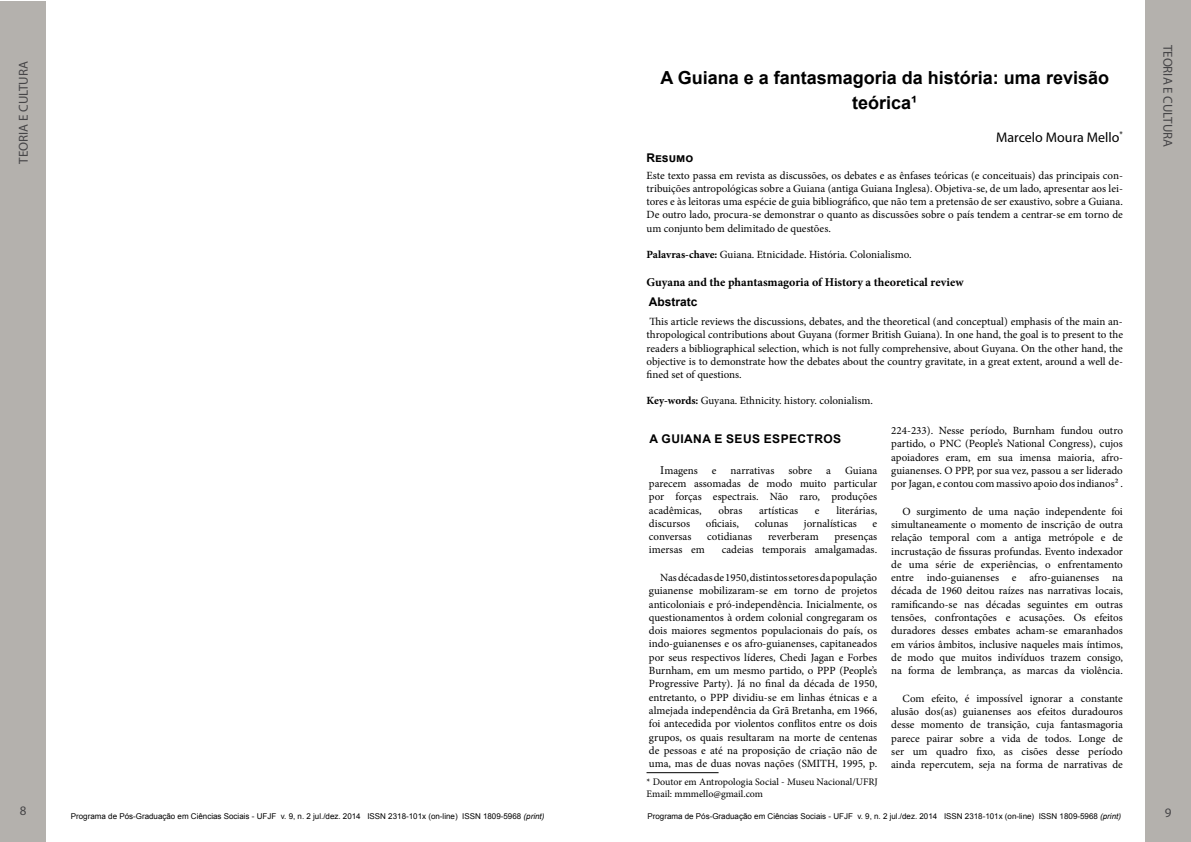
<style>
.page{position:relative;width:1191px;height:842px;background:#fff}
.page>*{position:absolute;margin:0;border:0;box-sizing:border-box;transform-origin:0 0}
.t1{font:700 18px/25px "Arial";color:#000;text-align:center}
.t2{font:14px "Myriad Pro";color:#000}
.t3{font:13px "Myriad Pro";color:#464547}
.t4{font:700 12px "Minion Pro";color:#000}
.t5{font:700 12px "Arial";letter-spacing:.035em;color:#000}
.t6{font:11px/13.3px "Minion Pro";color:#000;text-align:justify}
.t7{font:10px/12px "Minion Pro";color:#000}
.t8{font:8px "Arial";color:#000}
.s1{font-weight:700}
.s2{font-size:12px}
.s3{font-style:italic}
</style>
<div class="page">
<div style="left:0;top:0;width:46px;height:842px;background:#b4b1ad"></div>
<div style="left:1145px;top:0;width:46px;height:842px;background:#b4b1ad"></div>
<hr style="left:646px;top:772px;width:72px;height:1px;background:#000">
<p class="t3" style="left:16px;top:164px;width:104px;rotate:-90deg">TEORIA E CULTURA</p>
<p class="t3" style="left:20px;top:803px;width:8px">8</p>
<h1 class="t1" style="left:660px;top:65px;width:450px">A Guiana e a fantasmagoria da história: uma revisão teórica¹</h1>
<p class="t2" style="left:996px;top:128px;width:128px">Marcelo Moura Mello<sup>*</sup></p>
<p class="t5" style="left:646px;top:149px;width:48px">Resumo</p>
<p class="t6" style="left:646px;top:169px;width:478px">Este texto passa em revista as discussões, os debates e as ênfases teóricas (e conceituais) das principais con&shy;tribuições antropológicas sobre a Guiana (antiga Guiana Inglesa). Objetiva-se, de um lado, apresentar aos lei&shy;tores e às leitoras uma espécie de guia bibliográfico, que não tem a pretensão de ser exaustivo, sobre a Guiana.<br>De outro lado, procura-se demonstrar o quanto as discussões sobre o país tendem a centrar-se em torno de um conjunto bem delimitado de questões.</p>
<p class="t6" style="left:646px;top:248px;width:267px"><span class="s1">Palavras-chave:</span> Guiana. Etnicidade. História. Colonialismo.</p>
<p class="t4" style="left:646px;top:273px;width:319px">Guyana and the phantasmagoria of History a theoretical review</p>
<p class="t6" style="left:646px;top:315px;width:478px">This article reviews the discussions, debates, and the theoretical (and conceptual) emphasis of the main an&shy;thropological contributions about Guyana (former British Guiana). In one hand, the goal is to present to the readers a bibliographical selection, which is not fully comprehensive, about Guyana. On the other hand, the objective is to demonstrate how the debates about the country gravitate, in a great extent, around a well de&shy;fined set of questions.</p>
<p class="t6" style="left:646px;top:394px;width:228px"><span class="s1">Key-words:</span> Guyana. Ethnicity. history. colonialism.</p>
<p class="t5" style="left:649px;top:293px;width:50px">Abstratc</p>
<p class="t5" style="left:649px;top:430px;width:193px">A Guiana e seus espectros</p>
<p class="t6" style="left:660px;top:463px;width:39px"><span class="s2">I</span>magens</p>
<p class="t6" style="left:712px;top:463px;width:6px">e</p>
<p class="t6" style="left:730px;top:463px;width:45px">narrativas</p>
<p class="t6" style="left:788px;top:463px;width:25px">sobre</p>
<p class="t6" style="left:826px;top:463px;width:6px">a</p>
<p class="t6" style="left:649px;top:463px;width:230px;text-indent:196px">Guiana parecem assomadas de modo muito particular por forças espectrais. Não raro, produções acadêmicas,</p>
<p class="t6" style="left:718px;top:503px;width:25px">obras</p>
<p class="t6" style="left:759px;top:503px;width:41px">artísticas</p>
<p class="t6" style="left:815px;top:503px;width:6px">e</p>
<p class="t6" style="left:836px;top:503px;width:42px">literárias,</p>
<p class="t6" style="left:649px;top:517px;width:43px">discursos</p>
<p class="t6" style="left:706px;top:517px;width:35px">oficiais,</p>
<p class="t6" style="left:754px;top:517px;width:35px">colunas</p>
<p class="t6" style="left:804px;top:517px;width:54px">jornalísticas</p>
<p class="t6" style="left:872px;top:517px;width:6px">e</p>
<p class="t6" style="left:649px;top:530px;width:44px">conversas</p>
<p class="t6" style="left:707px;top:530px;width:46px">cotidianas</p>
<p class="t6" style="left:768px;top:530px;width:52px">reverberam</p>
<p class="t6" style="left:834px;top:530px;width:44px">presenças</p>
<p class="t6" style="left:649px;top:543px;width:57px">imersas em</p>
<p class="t6" style="left:721px;top:543px;width:157px">cadeias temporais amalgamadas.</p>
<p class="t6" style="left:649px;top:571px;width:230px;text-indent:11px">Nas décadas de 1950, distintos setores da população guianense mobilizaram-se em torno de projetos anticoloniais e pró-independência. Inicialmente, os questionamentos à ordem colonial congregaram os dois maiores segmentos populacionais do país, os indo-guianenses e os afro-guianenses, capitaneados por seus respectivos líderes, Chedi Jagan e Forbes Burnham, em um mesmo partido, o PPP (People’s Progressive Party). Já no final da década de 1950, entretanto, o PPP dividiu-se em linhas étnicas e a almejada independência da Grã Bretanha, em 1966, foi antecedida por violentos conflitos entre os dois grupos, os quais resultaram na morte de centenas de pessoas e até na proposição de criação não de uma, mas de duas novas nações (SMITH, 1995, p.</p>
<p class="t7" style="left:646px;top:775px;width:233px">* Doutor em Antropologia Social - Museu Nacional/UFRJ<br>Email: mmmello@gmail.com</p>
<p class="t6" style="left:891px;top:424px;width:233px">224-233). Nesse período, Burnham fundou outro partido, o PNC (People’s National Congress), cujos apoiadores eram, em sua imensa maioria, afro&shy;guianenses. O PPP, por sua vez, passou a ser liderado por Jagan, e contou com massivo apoio dos indianos² .</p>
<p class="t6" style="left:891px;top:504px;width:233px;text-indent:11px">O surgimento de uma nação independente foi simultaneamente o momento de inscrição de outra relação temporal com a antiga metrópole e de incrustação de fissuras profundas. Evento indexador de uma série de experiências, o enfrentamento entre indo-guianenses e afro-guianenses na década de 1960 deitou raízes nas narrativas locais, ramificando-se nas décadas seguintes em outras tensões, confrontações e acusações. Os efeitos duradores desses embates acham-se emaranhados em vários âmbitos, inclusive naqueles mais íntimos, de modo que muitos indivíduos trazem consigo, na forma de lembrança, as marcas da violência.</p>
<p class="t6" style="left:891px;top:692px;width:233px;text-indent:11px">Com efeito, é impossível ignorar a constante alusão dos(as) guianenses aos efeitos duradouros desse momento de transição, cuja fantasmagoria parece pairar sobre a vida de todos. Longe de ser um quadro fixo, as cisões desse período ainda repercutem, seja na forma de narrativas de</p>
<p class="t8" style="left:71px;top:811px;width:475px">Programa de Pós-Graduação em Ciências Sociais - UFJF v. 9, n. 2 jul./dez. 2014 ISSN 2318-101x (on-line) ISSN 1809-5968 <span class="s3">(print)</span></p>
<p class="t8" style="left:647px;top:811px;width:475px">Programa de Pós-Graduação em Ciências Sociais - UFJF v. 9, n. 2 jul./dez. 2014 ISSN 2318-101x (on-line) ISSN 1809-5968 <span class="s3">(print)</span></p>
<p class="t3" style="left:1175px;top:45px;width:104px;rotate:90deg">TEORIA E CULTURA</p>
<p class="t3" style="left:1165px;top:804px;width:8px">9</p>
</div>
